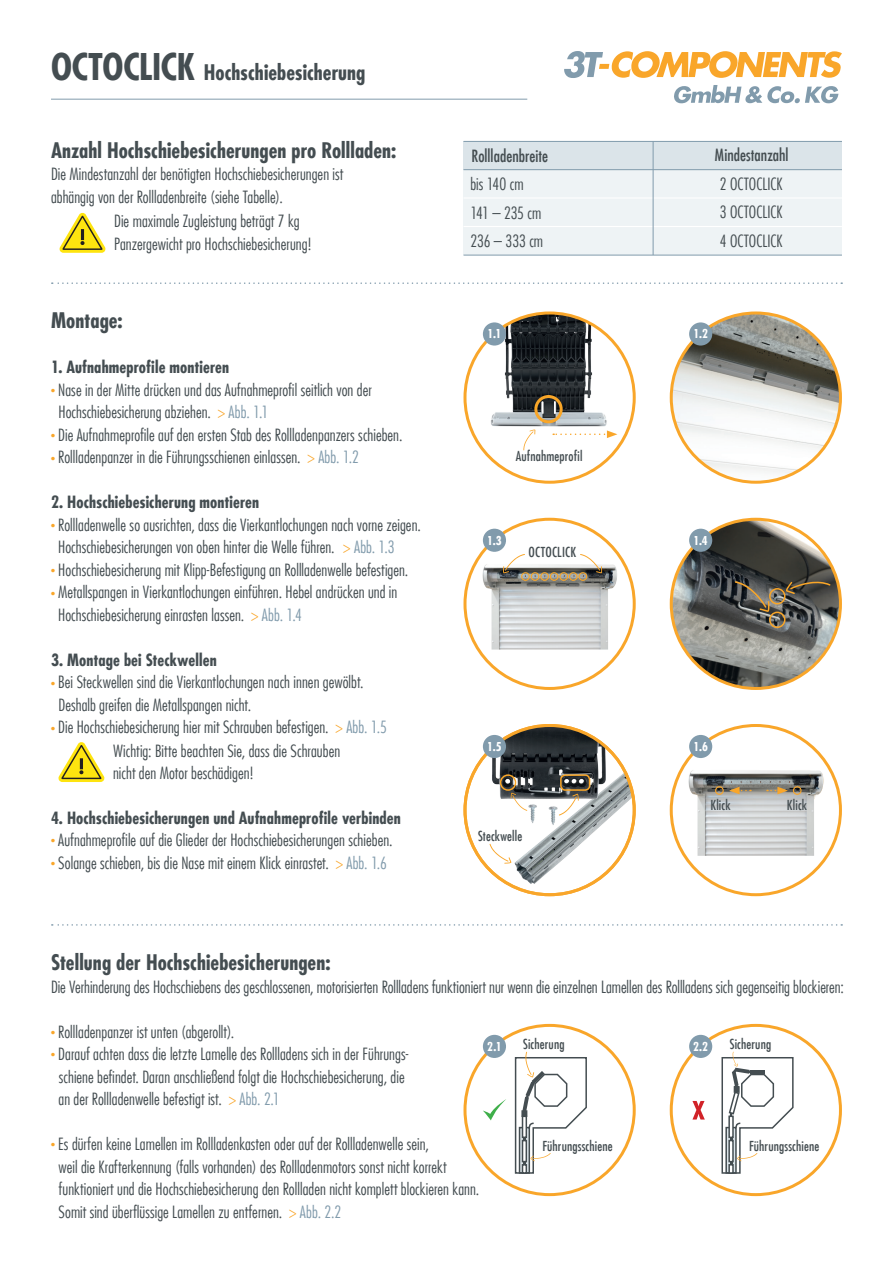
<style>
.page{position:relative;width:893px;height:1263px;background:#fff}
.page>*{position:absolute;margin:0;border:0;box-sizing:border-box;transform-origin:0 0}
.t1{font:700 condensed 21px "Futura LT";letter-spacing:.005em;color:#444d51}
.t2{font:300 condensed 16.5px/22.5px "Futura LT";letter-spacing:.005em;color:#444d51}
.t3{font:700 condensed 16.5px "Futura LT";letter-spacing:.005em;color:#444d51}
.t4{font:condensed 16.5px "Futura LT";letter-spacing:.005em;color:#444d51}
.t5{font:condensed 13.5px "Futura LT";letter-spacing:.01em;color:#444d51}
.t6{font:700 condensed 12px "Futura LT";color:#fff}
.s1{font-size:36px}
.s2{font-size:9.15px;color:#f9a62a}
.s3{color:#f9a62a}
.s4{color:#819bac}
.s5{font-size:16.65px}
</style>
<div class="page">
<img style="left:467px;top:315px;width:167px;height:145px">
<svg style="left:523px;top:430px;width:12px;height:20px"></svg>
<img style="left:671px;top:313px;width:169px;height:169px;border-radius:85px">
<img style="left:481px;top:548px;width:139px;height:101px">
<div style="left:521px;top:572px;width:9px;height:9px;border:1px solid #f9a62a;border-radius:50%"></div>
<div style="left:531px;top:572px;width:8px;height:9px;border:1px solid #f9a62a;border-radius:50%"></div>
<div style="left:540px;top:572px;width:9px;height:9px;border:1px solid #f9a62a;border-radius:50%"></div>
<div style="left:550px;top:572px;width:8px;height:9px;border:1px solid #f9a62a;border-radius:50%"></div>
<div style="left:559px;top:572px;width:9px;height:9px;border:1px solid #f9a62a;border-radius:50%"></div>
<div style="left:569px;top:572px;width:9px;height:9px;border:1px solid #f9a62a;border-radius:50%"></div>
<div style="left:578px;top:572px;width:9px;height:9px;border:1px solid #f9a62a;border-radius:50%"></div>
<svg style="left:580px;top:554px;width:22px;height:19px"></svg>
<svg style="left:503px;top:554px;width:22px;height:19px"></svg>
<img style="left:671px;top:519px;width:169px;height:169px;border-radius:85px">
<div style="left:769px;top:588px;width:16px;height:16px;border:2px solid #f9a628;border-radius:50%"></div>
<svg style="left:786px;top:581px;width:44px;height:13px"></svg>
<svg style="left:735px;top:581px;width:34px;height:31px"></svg>
<div style="left:769px;top:612px;width:16px;height:16px;border:2px solid #f9a628;border-radius:50%"></div>
<img style="left:465px;top:725px;width:169px;height:170px;border-radius:85px">
<img style="left:687px;top:754px;width:139px;height:102px">
<hr style="left:51px;top:99px;width:476px;height:1px;background:#819bac">
<div style="left:483px;top:1035px;width:23px;height:23px;background:#819bac;border-radius:50%"></div>
<div style="left:689px;top:1035px;width:23px;height:23px;background:#819bac;border-radius:50%"></div>
<svg style="left:514px;top:1052px;width:73px;height:122px"></svg>
<svg style="left:721px;top:1052px;width:73px;height:122px"></svg>
<svg style="left:692px;top:1101px;width:13px;height:18px"></svg>
<svg style="left:483px;top:1099px;width:23px;height:21px"></svg>
<svg style="left:52px;top:924px;width:790px;height:2px"></svg>
<svg style="left:564px;top:51px;width:278px;height:27px"></svg>
<svg style="left:674px;top:85px;width:164px;height:18px"></svg>
<div style="left:483px;top:322px;width:23px;height:24px;background:#819bac;border-radius:50%"></div>
<div style="left:689px;top:322px;width:23px;height:24px;background:#819bac;border-radius:50%"></div>
<div style="left:483px;top:529px;width:23px;height:23px;background:#819bac;border-radius:50%"></div>
<div style="left:689px;top:529px;width:23px;height:23px;background:#819bac;border-radius:50%"></div>
<img style="left:467px;top:725px;width:167px;height:103px">
<div style="left:483px;top:735px;width:23px;height:23px;background:#819bac;border-radius:50%"></div>
<div style="left:689px;top:735px;width:23px;height:23px;background:#819bac;border-radius:50%"></div>
<div style="left:463px;top:141px;width:379px;height:114px;background:#eef3f5"></div>
<div style="left:463px;top:141px;width:379px;height:28px;background:#dbe4e9"></div>
<hr style="left:463px;top:169px;width:379px;height:1px;background:#819bac">
<hr style="left:463px;top:197px;width:379px;height:2px;background:#fff">
<hr style="left:463px;top:226px;width:379px;height:1px;background:#fff">
<hr style="left:653px;top:141px;width:1px;height:114px;background:#819bac">
<hr style="left:463px;top:141px;width:379px;height:1px;background:#819bac">
<hr style="left:463px;top:255px;width:379px;height:1px;background:#819bac">
<svg style="left:58px;top:742px;width:47px;height:40px"></svg>
<svg style="left:490px;top:844px;width:21px;height:20px"></svg>
<img style="left:524px;top:801px;width:16px;height:25px">
<img style="left:545px;top:803px;width:16px;height:25px">
<div style="left:500px;top:774px;width:16px;height:17px;border:2px solid #f9a628;border-radius:50%"></div>
<div style="left:560px;top:774px;width:30px;height:17px;border:2px solid #f9a628;border-radius:4px"></div>
<svg style="left:559px;top:794px;width:20px;height:21px"></svg>
<svg style="left:511px;top:793px;width:16px;height:18px"></svg>
<svg style="left:729px;top:787px;width:22px;height:7px"></svg>
<svg style="left:767px;top:787px;width:21px;height:7px"></svg>
<div style="left:715px;top:786px;width:9px;height:9px;border:1px solid #f9a62a;border-radius:50%"></div>
<div style="left:793px;top:786px;width:8px;height:9px;border:1px solid #f9a62a;border-radius:50%"></div>
<svg style="left:52px;top:282px;width:790px;height:2px"></svg>
<div style="left:534px;top:395px;width:29px;height:28px;border:3px solid #f9a628;border-radius:50%"></div>
<svg style="left:553px;top:430px;width:64px;height:8px"></svg>
<svg style="left:59px;top:212px;width:47px;height:41px"></svg>
<p class="t1" style="left:51px;top:59px;width:316px"><span class="s1">OCTOCLICK</span> Hochschiebesicherung</p>
<p class="t1" style="left:51px;top:137px;width:347px">Anzahl Hochschiebesicherungen pro Rollladen:</p>
<p class="t2" style="left:51px;top:163px;width:294px">Die Mindestanzahl der benötigten Hochschiebesicherungen ist abhängig von der Rollladenbreite (siehe Tabelle).</p>
<p class="t2" style="left:114px;top:210px;width:200px">Die maximale Zugleistung beträgt 7 kg<br>Panzergewicht pro Hochschiebesicherung!</p>
<p class="t1" style="left:51px;top:308px;width:73px">Montage:</p>
<p class="t3" style="left:51px;top:357px;width:180px">1. Aufnahmeprofile montieren</p>
<p class="t2" style="left:59px;top:379px;width:315px;text-indent:-8px"><span class="s2">•</span> Nase in der Mitte drücken und das Aufnahmeprofil seitlich von der<br>Hochschiebesicherung abziehen. <span class="s3">&gt;</span> <span class="s4">Abb. 1.1</span></p>
<p class="t2" style="left:51px;top:424px;width:353px"><span class="s2">•</span> Die Aufnahmeprofile auf den ersten Stab des Rollladenpanzers schieben.</p>
<p class="t2" style="left:51px;top:446px;width:309px"><span class="s2">•</span> Rollladenpanzer in die Führungsschienen einlassen. <span class="s3">&gt;</span> <span class="s4">Abb. 1.2</span></p>
<p class="t3" style="left:51px;top:492px;width:210px">2. Hochschiebesicherung montieren</p>
<p class="t2" style="left:58px;top:514px;width:364px;text-indent:-7px"><span class="s2">•</span> Rollladenwelle so ausrichten, dass die Vierkantlochungen nach vorne zeigen.<br>Hochschiebesicherungen von oben hinter die Welle führen. <span class="s3">&gt;</span> <span class="s4">Abb. 1.3</span></p>
<p class="t2" style="left:51px;top:559px;width:359px"><span class="s2">•</span> Hochschiebesicherung mit Klipp-Befestigung an Rollladenwelle befestigen.</p>
<p class="t2" style="left:58px;top:581px;width:341px;text-indent:-7px"><span class="s2">•</span> Metallspangen in Vierkantlochungen einführen. Hebel andrücken und in<br>Hochschiebesicherung einrasten lassen. <span class="s3">&gt;</span> <span class="s4">Abb. 1.4</span></p>
<p class="t3" style="left:51px;top:650px;width:167px">3. Montage bei Steckwellen</p>
<p class="t2" style="left:59px;top:671px;width:307px;text-indent:-8px"><span class="s2">•</span> <span class="s5">Bei</span> Steckwellen sind die Vierkantlochungen nach innen gewölbt.<br>Deshalb greifen die Metallspangen nicht.</p>
<p class="t2" style="left:51px;top:716px;width:337px"><span class="s2">•</span> Die Hochschiebesicherung hier mit Schrauben befestigen. <span class="s3">&gt;</span> <span class="s4">Abb. 1.5</span></p>
<p class="t2" style="left:113px;top:739px;width:229px">Wichtig: Bitte beachten Sie, dass die Schrauben nicht den Motor beschädigen!</p>
<p class="t3" style="left:51px;top:807px;width:351px">4. Hochschiebesicherungen und Aufnahmeprofile verbinden</p>
<p class="t2" style="left:51px;top:829px;width:343px"><span class="s2">•</span> Aufnahmeprofile auf die Glieder der Hochschiebesicherungen schieben.</p>
<p class="t2" style="left:51px;top:851px;width:337px"><span class="s2">•</span> Solange schieben, bis die Nase mit einem Klick einrastet. <span class="s3">&gt;</span> <span class="s4">Abb. 1.6</span></p>
<p class="t4" style="left:472px;top:145px;width:78px">Rollladenbreite</p>
<p class="t2" style="left:470px;top:170px;width:74px;line-height:28.5px">bis 140 cm<br>141 – 235 cm<br>236 – 333 cm</p>
<p class="t4" style="left:715px;top:145px;width:75px">Mindestanzahl</p>
<p class="t2" style="left:720px;top:170px;width:64px;line-height:28.5px;text-align:justify">2 OCTOCLICK 3 OCTOCLICK 4 OCTOCLICK</p>
<p class="t6" style="left:488px;top:326px;width:15px">1.1</p>
<p class="t6" style="left:693px;top:326px;width:16px">1.2</p>
<p class="t5" style="left:516px;top:448px;width:68px">Aufnahmeprofil</p>
<p class="t6" style="left:487px;top:533px;width:16px">1.3</p>
<p class="t6" style="left:694px;top:533px;width:16px">1.4</p>
<p class="t5" style="left:529px;top:543px;width:49px">OCTOCLICK</p>
<p class="t6" style="left:487px;top:739px;width:16px">1.5</p>
<p class="t6" style="left:693px;top:739px;width:16px">1.6</p>
<p class="t5" style="left:478px;top:828px;width:46px">Steckwelle</p>
<p class="t5" style="left:710px;top:797px;width:22px">Klick</p>
<p class="t5" style="left:787px;top:797px;width:22px">Klick</p>
<p class="t1" style="left:51px;top:949px;width:281px">Stellung der Hochschiebesicherungen:</p>
<p class="t2" style="left:51px;top:975px;width:794px">Die Verhinderung des Hochschiebens des geschlossenen, motorisierten Rollladens funktioniert nur wenn die einzelnen Lamellen des Rollladens sich gegenseitig blockieren:</p>
<p class="t2" style="left:51px;top:1020px;width:185px"><span class="s2">•</span> Rollladenpanzer ist unten (abgerollt).</p>
<p class="t2" style="left:59px;top:1043px;width:351px;text-indent:-8px"><span class="s2">•</span> Darauf achten dass die letzte Lamelle des Rollladens sich in der Führungs&shy;schiene befindet. Daran anschließend folgt die Hochschiebesicherung, die an der Rollladenwelle befestigt ist. <span class="s3">&gt;</span> <span class="s4">Abb. 2.1</span></p>
<p class="t2" style="left:59px;top:1133px;width:422px;text-indent:-8px"><span class="s2">•</span> Es dürfen keine Lamellen im Rollladenkasten oder auf der Rollladenwelle sein,<br>weil die Krafterkennung (falls vorhanden) des Rollladenmotors sonst nicht korrekt funktioniert und die Hochschiebesicherung den Rollladen nicht komplett blockieren kann.<br>Somit sind überflüssige Lamellen zu entfernen. <span class="s3">&gt;</span> <span class="s4">Abb. 2.2</span></p>
<p class="t5" style="left:730px;top:1036px;width:43px">Sicherung</p>
<p class="t5" style="left:523px;top:1036px;width:43px">Sicherung</p>
<p class="t6" style="left:693px;top:1039px;width:16px">2.2</p>
<p class="t6" style="left:487px;top:1039px;width:16px">2.1</p>
<p class="t5" style="left:542px;top:1137px;width:72px">Führungsschiene</p>
<p class="t5" style="left:749px;top:1137px;width:72px">Führungsschiene</p>
</div>
